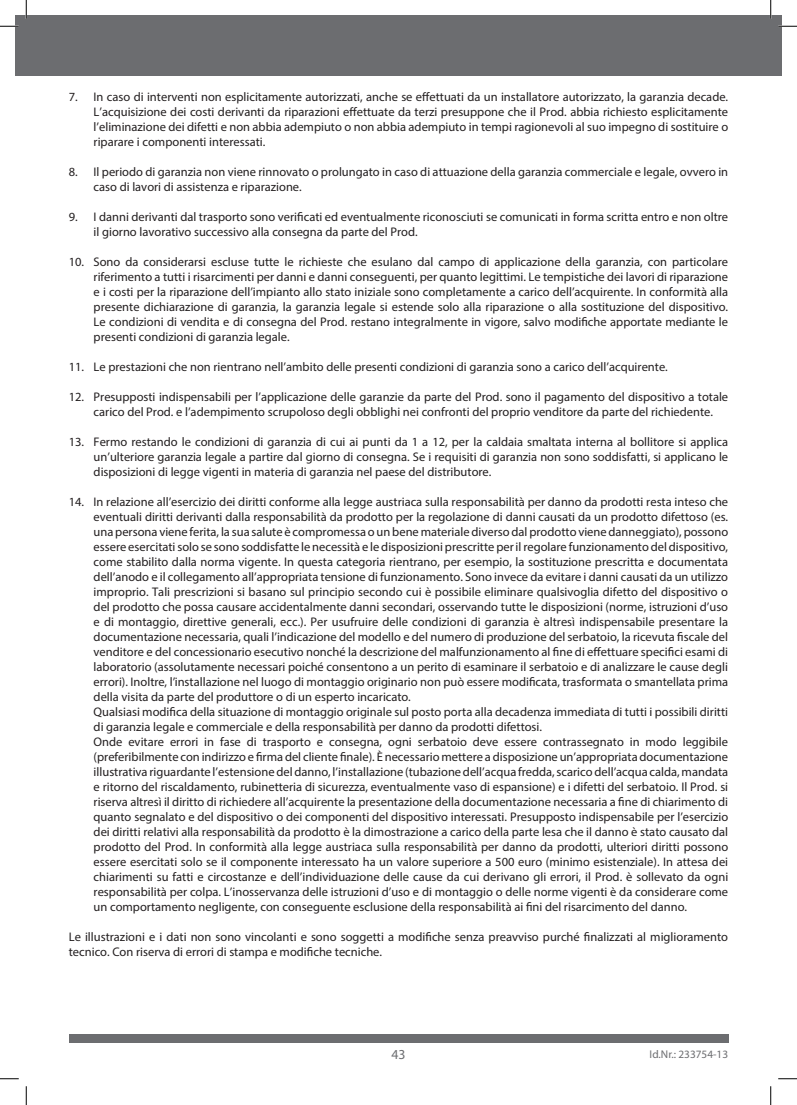
<style>
.page{position:relative;width:797px;height:1105px;background:#fff}
.page>*{position:absolute;margin:0;border:0;box-sizing:border-box;transform-origin:0 0}
.t1{font:13.75px "Myriad Pro";color:#6c6d70}
.t2{font:12.5px/15px "Myriad Pro";color:#231f20}
.t3{font:11.25px "Myriad Pro";color:#6c6d70}
</style>
<div class="page">
<div style="left:16px;top:16px;width:765px;height:60px;background:#6c6d70"></div>
<div style="left:69px;top:1034px;width:659px;height:9px;background:#6c6d70"></div>
<svg style="left:0;top:25px;width:19px;height:2px"></svg>
<svg style="left:778px;top:25px;width:19px;height:2px"></svg>
<svg style="left:0;top:1078px;width:19px;height:1px"></svg>
<svg style="left:778px;top:1078px;width:19px;height:1px"></svg>
<svg style="left:25px;top:0;width:2px;height:19px"></svg>
<svg style="left:25px;top:1086px;width:2px;height:19px"></svg>
<svg style="left:770px;top:0;width:1px;height:19px"></svg>
<svg style="left:770px;top:1086px;width:1px;height:19px"></svg>
<p class="t2" style="left:94px;top:89px;width:636px;text-align:justify;text-indent:-25px">7. In caso di interventi non esplicitamente autorizzati, anche se effettuati da un installatore autorizzato, la garanzia decade.<br>L’acquisizione dei costi derivanti da riparazioni effettuate da terzi presuppone che il Prod. abbia richiesto esplicitamente l’eliminazione dei difetti e non abbia adempiuto o non abbia adempiuto in tempi ragionevoli al suo impegno di sostituire o riparare i componenti interessati.</p>
<p class="t2" style="left:94px;top:164px;width:636px;text-indent:-25px">8. Il periodo di garanzia non viene rinnovato o prolungato in caso di attuazione della garanzia commerciale e legale, ovvero in caso di lavori di assistenza e riparazione.</p>
<p class="t2" style="left:94px;top:209px;width:636px;text-indent:-25px">9. I danni derivanti dal trasporto sono verificati ed eventualmente riconosciuti se comunicati in forma scritta entro e non oltre il giorno lavorativo successivo alla consegna da parte del Prod.</p>
<p class="t2" style="left:94px;top:254px;width:636px;text-align:justify;text-indent:-25px">10. Sono da considerarsi escluse tutte le richieste che esulano dal campo di applicazione della garanzia, con particolare riferimento a tutti i risarcimenti per danni e danni conseguenti, per quanto legittimi. Le tempistiche dei lavori di riparazione e i costi per la riparazione dell’impianto allo stato iniziale sono completamente a carico dell’acquirente. In conformità alla presente dichiarazione di garanzia, la garanzia legale si estende solo alla riparazione o alla sostituzione del dispositivo.<br>Le condizioni di vendita e di consegna del Prod. restano integralmente in vigore, salvo modifiche apportate mediante le presenti condizioni di garanzia legale.</p>
<p class="t2" style="left:69px;top:359px;width:600px">11. Le prestazioni che non rientrano nell’ambito delle presenti condizioni di garanzia sono a carico dell’acquirente.</p>
<p class="t2" style="left:94px;top:389px;width:636px;text-indent:-25px">12. Presupposti indispensabili per l’applicazione delle garanzie da parte del Prod. sono il pagamento del dispositivo a totale carico del Prod. e l’adempimento scrupoloso degli obblighi nei confronti del proprio venditore da parte del richiedente.</p>
<p class="t2" style="left:94px;top:434px;width:636px;text-align:justify;text-indent:-25px">13. Fermo restando le condizioni di garanzia di cui ai punti da 1 a 12, per la caldaia smaltata interna al bollitore si applica un’ulteriore garanzia legale a partire dal giorno di consegna. Se i requisiti di garanzia non sono soddisfatti, si applicano le disposizioni di legge vigenti in materia di garanzia nel paese del distributore.</p>
<p class="t2" style="left:94px;top:494px;width:636px;text-indent:-25px">14. In relazione all’esercizio dei diritti conforme alla legge austriaca sulla responsabilità per danno da prodotti resta inteso che eventuali diritti derivanti dalla responsabilità da prodotto per la regolazione di danni causati da un prodotto difettoso (es. una persona viene ferita, la sua salute è compromessa o un bene materiale diverso dal prodotto viene danneggiato), possono essere esercitati solo se sono soddisfatte le necessità e le disposizioni prescritte per il regolare funzionamento del dispositivo, come stabilito dalla norma vigente. In questa categoria rientrano, per esempio, la sostituzione prescritta e documentata dell’anodo e il collegamento all’appropriata tensione di funzionamento. Sono invece da evitare i danni causati da un utilizzo improprio. Tali prescrizioni si basano sul principio secondo cui è possibile eliminare qualsivoglia difetto del dispositivo o del prodotto che possa causare accidentalmente danni secondari, osservando tutte le disposizioni (norme, istruzioni d’uso e di montaggio, direttive generali, ecc.). Per usufruire delle condizioni di garanzia è altresì indispensabile presentare la documentazione necessaria, quali l’indicazione del modello e del numero di produzione del serbatoio, la ricevuta fiscale del venditore e del concessionario esecutivo nonché la descrizione del malfunzionamento al fine di effettuare specifici esami di laboratorio (assolutamente necessari poiché consentono a un perito di esaminare il serbatoio e di analizzare le cause degli errori). Inoltre, l’installazione nel luogo di montaggio originario non può essere modificata, trasformata o smantellata prima della visita da parte del produttore o di un esperto incaricato.<br>Qualsiasi modifica della situazione di montaggio originale sul posto porta alla decadenza immediata di tutti i possibili diritti di garanzia legale e commerciale e della responsabilità per danno da prodotti difettosi.<br>Onde evitare errori in fase di trasporto e consegna, ogni serbatoio deve essere contrassegnato in modo leggibile (preferibilmente con indirizzo e firma del cliente finale). È necessario mettere a disposizione un’appropriata documentazione illustrativa riguardante l’estensione del danno, l’installazione (tubazione dell’acqua fredda, scarico dell’acqua calda, mandata e ritorno del riscaldamento, rubinetteria di sicurezza, eventualmente vaso di espansione) e i difetti del serbatoio. Il Prod. si riserva altresì il diritto di richiedere all’acquirente la presentazione della documentazione necessaria a fine di chiarimento di quanto segnalato e del dispositivo o dei componenti del dispositivo interessati. Presupposto indispensabile per l’esercizio dei diritti relativi alla responsabilità da prodotto è la dimostrazione a carico della parte lesa che il danno è stato causato dal prodotto del Prod. In conformità alla legge austriaca sulla responsabilità per danno da prodotti, ulteriori diritti possono essere esercitati solo se il componente interessato ha un valore superiore a 500 euro (minimo esistenziale). In attesa dei chiarimenti su fatti e circostanze e dell’individuazione delle cause da cui derivano gli errori, il Prod. è sollevato da ogni responsabilità per colpa. L’inosservanza delle istruzioni d’uso e di montaggio o delle norme vigenti è da considerare come un comportamento negligente, con conseguente esclusione della responsabilità ai fini del risarcimento del danno.</p>
<p class="t2" style="left:69px;top:929px;width:661px">Le illustrazioni e i dati non sono vincolanti e sono soggetti a modifiche senza preavviso purché finalizzati al miglioramento tecnico. Con riserva di errori di stampa e modifiche tecniche.</p>
<p class="t1" style="left:391px;top:1046px;width:16px">43</p>
<p class="t3" style="left:649px;top:1048px;width:80px">Id.Nr.: 233754-13</p>
</div>
